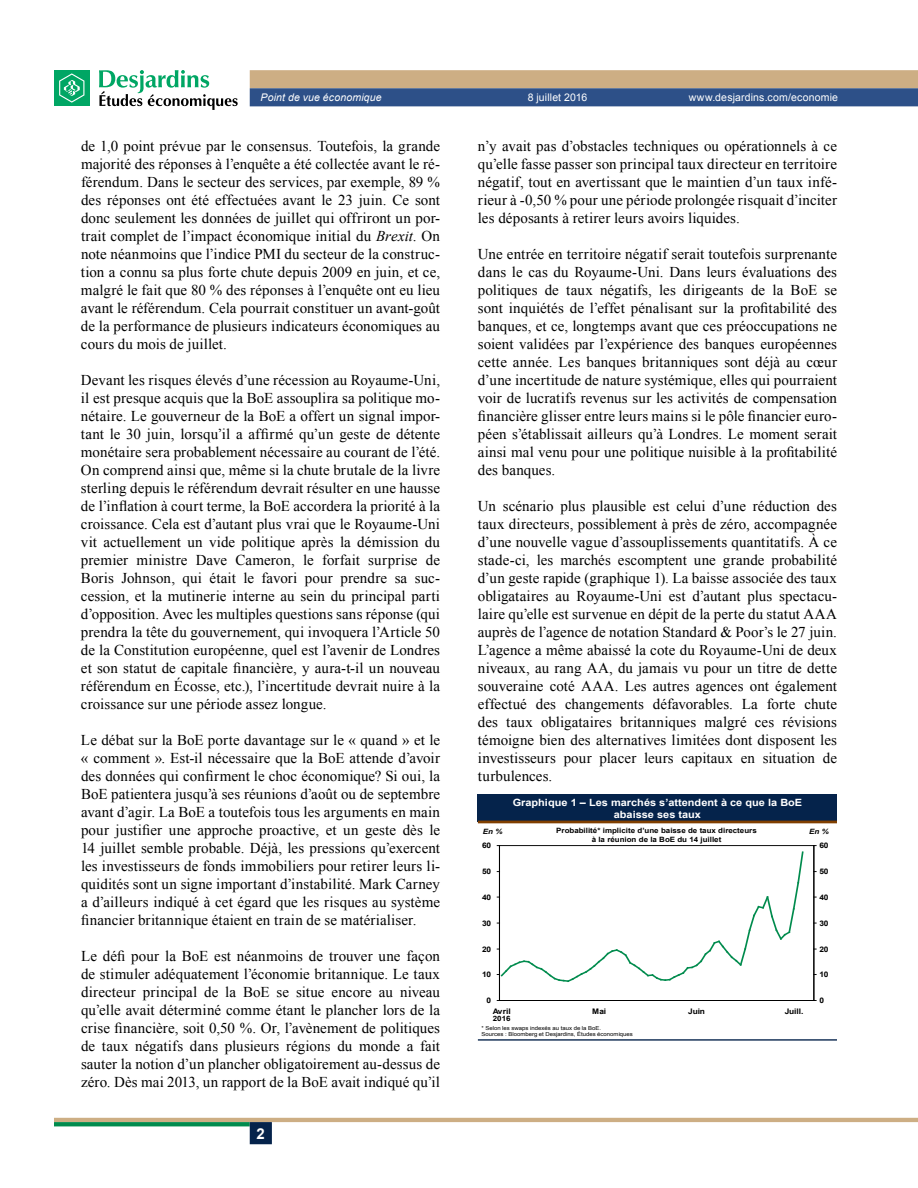
<style>
.page{position:relative;width:918px;height:1188px;background:#fff}
.page>*{position:absolute;margin:0;border:0;box-sizing:border-box;transform-origin:0 0}
.t1{font:15px/18px "Times New Roman";letter-spacing:.005em;color:#000;text-align:justify}
.t2{font:700 15px "Arial";color:#fff}
.t3{font:10.5px "Arial";letter-spacing:.015em;color:#fff}
.t4{font:italic 10.5px "Arial";letter-spacing:.015em;color:#fff}
.t5{font:700 10.05px/12px "Arial";color:#fff;text-align:center;scale:1.09 1}
.t6{font:700 7.65px "Arial";letter-spacing:-.025em;color:#000;scale:1.1 1}
.t7{font:700 7.2px/8.7px "Arial";color:#000;text-align:center;scale:1.09 1}
.t8{font:italic 700 7.2px "Arial";color:#000;scale:1.09 1}
.t9{font:5.4px/6.6px "Arial";letter-spacing:.005em;color:#000;scale:1.09 1}
.s1{font-style:italic}
</style>
<div class="page">
<svg style="left:250px;top:70px;width:668px;height:36px;background:#7e8087"></svg>
<hr style="left:54px;top:1118px;width:864px;height:4px;background:#cdae84">
<svg style="left:54px;top:1122px;width:196px;height:4px"></svg>
<div style="left:250px;top:1122px;width:22px;height:22px;background:#05234b;border:2px solid #05234b"></div>
<div style="left:54px;top:70px;width:36px;height:36px;background:#00a664"></div>
<svg style="left:59px;top:73px;width:25px;height:30px"></svg>
<svg style="left:99px;top:70px;width:139px;height:40px"></svg>
<div style="left:478px;top:795px;width:359px;height:27px;background:#05234b"></div>
<hr style="left:478px;top:821px;width:359px;height:2px;background:#803f00">
<hr style="left:478px;top:1039px;width:359px;height:1px;background:#05234b">
<hr style="left:499px;top:845px;width:315px;height:1px;background:#000">
<hr style="left:499px;top:846px;width:1px;height:155px;background:#000">
<hr style="left:499px;top:1000px;width:315px;height:1px;background:#000">
<svg style="left:497px;top:845px;width:308px;height:138px"></svg>
<hr style="left:814px;top:846px;width:1px;height:155px;background:#000">
<p class="t4" style="left:261px;top:91px;width:123px">Point de vue économique</p>
<p class="t3" style="left:528px;top:91px;width:61px">8 juillet 2016</p>
<p class="t3" style="left:689px;top:91px;width:151px">www.desjardins.com/economie</p>
<p class="t1" style="left:81px;top:137px;width:361px">de 1,0 point prévue par le consensus. Toutefois, la grande majorité des réponses à l’enquête a été collectée avant le ré&shy;férendum. Dans le secteur des services, par exemple, 89 % des réponses ont été effectuées avant le 23 juin. Ce sont donc seulement les données de juillet qui offriront un por&shy;trait complet de l’impact économique initial du <span class="s1">Brexit</span>. On note néanmoins que l’indice PMI du secteur de la construc&shy;tion a connu sa plus forte chute depuis 2009 en juin, et ce, malgré le fait que 80 % des réponses à l’enquête ont eu lieu avant le référendum. Cela pourrait constituer un avant-goût de la performance de plusieurs indicateurs économiques au cours du mois de juillet.</p>
<p class="t1" style="left:81px;top:371px;width:361px">Devant les risques élevés d’une récession au Royaume‑Uni, il est presque acquis que la BoE assouplira sa politique mo&shy;nétaire. Le gouverneur de la BoE a offert un signal impor&shy;tant le 30 juin, lorsqu’il a affirmé qu’un geste de détente monétaire sera probablement nécessaire au courant de l’été.<br>On comprend ainsi que, même si la chute brutale de la livre sterling depuis le référendum devrait résulter en une hausse de l’inflation à court terme, la BoE accordera la priorité à la croissance. Cela est d’autant plus vrai que le Royaume‑Uni vit actuellement un vide politique après la démission du premier ministre Dave Cameron, le forfait surprise de Boris Johnson, qui était le favori pour prendre sa suc&shy;cession, et la mutinerie interne au sein du principal parti d’opposition. Avec les multiples questions sans réponse (qui prendra la tête du gouvernement, qui invoquera l’Article 50 de la Constitution européenne, quel est l’avenir de Londres et son statut de capitale financière, y aura-t-il un nouveau référendum en Écosse, etc.), l’incertitude devrait nuire à la croissance sur une période assez longue.</p>
<p class="t1" style="left:81px;top:731px;width:361px">Le débat sur la BoE porte davantage sur le « quand » et le « comment ». Est-il nécessaire que la BoE attende d’avoir des données qui confirment le choc économique? Si oui, la BoE patientera jusqu’à ses réunions d’août ou de septembre avant d’agir. La BoE a toutefois tous les arguments en main pour justifier une approche proactive, et un geste dès le 14 juillet semble probable. Déjà, les pressions qu’exercent les investisseurs de fonds immobiliers pour retirer leurs li&shy;quidités sont un signe important d’instabilité. Mark Carney a d’ailleurs indiqué à cet égard que les risques au système financier britannique étaient en train de se matérialiser.</p>
<p class="t1" style="left:81px;top:947px;width:361px">Le défi pour la BoE est néanmoins de trouver une façon de stimuler adéquatement l’économie britannique. Le taux directeur principal de la BoE se situe encore au niveau qu’elle avait déterminé comme étant le plancher lors de la crise financière, soit 0,50 %. Or, l’avènement de politiques de taux négatifs dans plusieurs régions du monde a fait sauter la notion d’un plancher obligatoirement au-dessus de zéro. Dès mai 2013, un rapport de la BoE avait indiqué qu’il</p>
<p class="t1" style="left:478px;top:137px;width:361px">n’y avait pas d’obstacles techniques ou opérationnels à ce qu’elle fasse passer son principal taux directeur en territoire négatif, tout en avertissant que le maintien d’un taux infé&shy;rieur à -0,50 % pour une période prolongée risquait d’inciter les déposants à retirer leurs avoirs liquides.</p>
<p class="t1" style="left:478px;top:245px;width:361px">Une entrée en territoire négatif serait toutefois surprenante dans le cas du Royaume‑Uni. Dans leurs évaluations des politiques de taux négatifs, les dirigeants de la BoE se sont inquiétés de l’effet pénalisant sur la profitabilité des banques, et ce, longtemps avant que ces préoccupations ne soient validées par l’expérience des banques européennes cette année. Les banques britanniques sont déjà au cœur d’une incertitude de nature systémique, elles qui pourraient voir de lucratifs revenus sur les activités de compensation financière glisser entre leurs mains si le pôle financier euro&shy;péen s’établissait ailleurs qu’à Londres. Le moment serait ainsi mal venu pour une politique nuisible à la profitabilité des banques.</p>
<p class="t1" style="left:478px;top:497px;width:361px">Un scénario plus plausible est celui d’une réduction des taux directeurs, possiblement à près de zéro, accompagnée d’une nouvelle vague d’assouplissements quantitatifs. À ce stade-ci, les marchés escomptent une grande probabilité d’un geste rapide (graphique 1). La baisse associée des taux obligataires au Royaume‑Uni est d’autant plus spectacu&shy;laire qu’elle est survenue en dépit de la perte du statut AAA auprès de l’agence de notation Standard &amp; Poor’s le 27 juin.<br>L’agence a même abaissé la cote du Royaume‑Uni de deux niveaux, au rang AA, du jamais vu pour un titre de dette souveraine coté AAA. Les autres agences ont également effectué des changements défavorables. La forte chute des taux obligataires britanniques malgré ces révisions témoigne bien des alternatives limitées dont disposent les investisseurs pour placer leurs capitaux en situation de turbulences.</p>
<p class="t5" style="left:513px;top:797px;width:266px">Graphique 1 – Les marchés s’attendent à ce que la BoE abaisse ses taux</p>
<p class="t7" style="left:556px;top:826px;width:185px">Probabilité* implicite d’une baisse de taux directeurs à la réunion de la BoE du 14 juillet</p>
<p class="t8" style="left:483px;top:827px;width:19px">En %</p>
<p class="t8" style="left:809px;top:827px;width:19px">En %</p>
<p class="t6" style="left:482px;top:840px;width:10px">60</p>
<p class="t6" style="left:819px;top:840px;width:10px">60</p>
<p class="t6" style="left:482px;top:866px;width:10px">50</p>
<p class="t6" style="left:819px;top:866px;width:10px">50</p>
<p class="t6" style="left:482px;top:892px;width:10px">40</p>
<p class="t6" style="left:819px;top:892px;width:10px">40</p>
<p class="t6" style="left:482px;top:918px;width:10px">30</p>
<p class="t6" style="left:819px;top:918px;width:10px">30</p>
<p class="t6" style="left:482px;top:944px;width:10px">20</p>
<p class="t6" style="left:819px;top:944px;width:10px">20</p>
<p class="t6" style="left:482px;top:969px;width:10px">10</p>
<p class="t6" style="left:819px;top:969px;width:10px">10</p>
<p class="t6" style="left:487px;top:995px;width:6px">0</p>
<p class="t6" style="left:819px;top:995px;width:6px">0</p>
<p class="t6" style="left:493px;top:1006px;width:18px">Avril</p>
<p class="t6" style="left:592px;top:1006px;width:14px">Mai</p>
<p class="t6" style="left:688px;top:1006px;width:17px">Juin</p>
<p class="t6" style="left:785px;top:1006px;width:18px">Juill.</p>
<p class="t7" style="left:493px;top:1014px;width:18px">2016</p>
<p class="t9" style="left:481px;top:1024px;width:140px">* Selon les swaps indexés au taux de la BoE.<br>Sources : Bloomberg et Desjardins, Études économiques</p>
<p class="t2" style="left:257px;top:1123px;width:10px">2</p>
</div>
